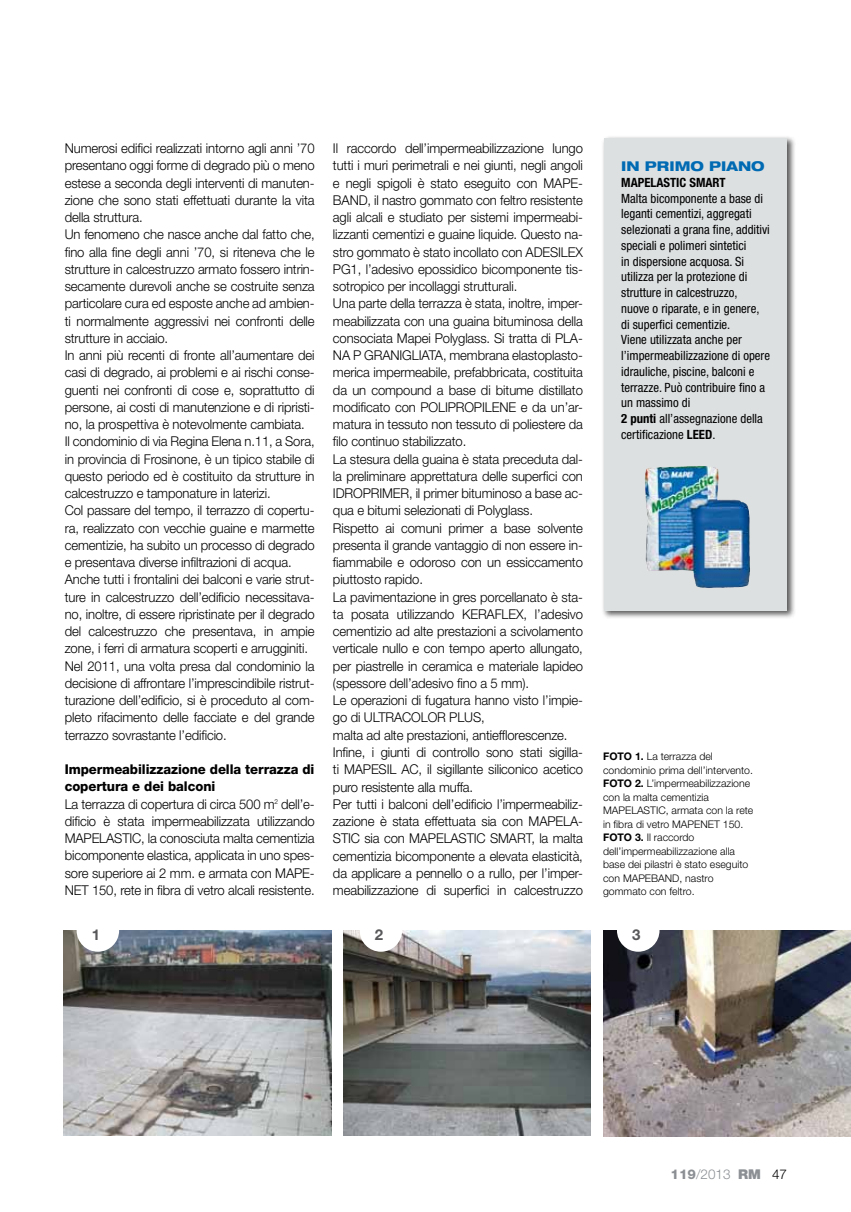
<style>
.page{position:relative;width:851px;height:1212px;background:#fff}
.page>*{position:absolute;margin:0;border:0;box-sizing:border-box;transform-origin:0 0}
.t1{font:700 15px "Helvetica Neue LT Std";color:#58585a}
.t2{font:300 13.5px/17.2px "Helvetica Neue LT Std";letter-spacing:-.01em;color:#000}
.t3{font:300 13.5px "Helvetica Neue LT Std";color:#8c9094}
.t4{font:800 expanded 13.5px "Helvetica Neue LT Std";color:#006ab3}
.t5{font:condensed 12.75px/15.8px "Helvetica Neue LT Std";color:#000}
.t6{font:700 condensed 12.75px "Helvetica Neue LT Std";color:#000}
.t7{font:300 10.5px/13.5px "Helvetica Neue LT Std";color:#000}
.s1{font-weight:800}
.s2{font-weight:700}
.s3{font-weight:900}
.s4{color:#000}
</style>
<div class="page">
<img style="left:64px;top:930px;width:267px;height:205px">
<img style="left:344px;top:930px;width:246px;height:205px">
<img style="left:603px;top:930px;width:247px;height:206px">
<div style="left:77px;top:909px;width:42px;height:43px;background:#fff;border-radius:50%"></div>
<div style="left:359px;top:909px;width:43px;height:43px;background:#fff;border-radius:50%"></div>
<div style="left:617px;top:909px;width:42px;height:43px;background:#fff;border-radius:50%"></div>
<div style="left:601px;top:135px;width:194px;height:484px;background:#000;opacity:.65"></div>
<div style="left:604px;top:138px;width:183px;height:472px;background:#dde0e1"></div>
<img style="left:644px;top:466px;width:81px;height:122px">
<p class="t2" style="left:65px;top:139px;width:251px">Numerosi edifici realizzati intorno agli anni ’70 presentano oggi forme di degrado più o meno estese a seconda degli interventi di manuten&shy;zione che sono stati effettuati durante la vita della struttura.<br>Un fenomeno che nasce anche dal fatto che, fino alla fine degli anni ’70, si riteneva che le strutture in calcestruzzo armato fossero intrin&shy;secamente durevoli anche se costruite senza particolare cura ed esposte anche ad ambien&shy;ti normalmente aggressivi nei confronti delle strutture in acciaio.<br>In anni più recenti di fronte all’aumentare dei casi di degrado, ai problemi e ai rischi conse&shy;guenti nei confronti di cose e, soprattutto di persone, ai costi di manutenzione e di ripristi&shy;no, la prospettiva è notevolmente cambiata.<br>Il condominio di via Regina Elena n.11, a Sora, in provincia di Frosinone, è un tipico stabile di questo periodo ed è costituito da strutture in calcestruzzo e tamponature in laterizi.<br>Col passare del tempo, il terrazzo di copertu&shy;ra, realizzato con vecchie guaine e marmette cementizie, ha subito un processo di degrado e presentava diverse infiltrazioni di acqua.<br>Anche tutti i frontalini dei balconi e varie strut&shy;ture in calcestruzzo dell’edificio necessitava&shy;no, inoltre, di essere ripristinate per il degrado del calcestruzzo che presentava, in ampie zone, i ferri di armatura scoperti e arrugginiti.<br>Nel 2011, una volta presa dal condominio la decisione di affrontare l’imprescindibile ristrut&shy;turazione dell’edificio, si è proceduto al com&shy;pleto rifacimento delle facciate e del grande terrazzo sovrastante l’edificio.</p>
<p class="t2" style="left:65px;top:760px;width:251px"><span class="s1">Impermeabilizzazione della terrazza di copertura e dei balconi<br></span>La terrazza di copertura di circa 500 m<sup>2</sup> dell’e&shy;dificio è stata impermeabilizzata utilizzando MAPELASTIC, la conosciuta malta cementizia bicomponente elastica, applicata in uno spes&shy;sore superiore ai 2 mm. e armata con MAPE-NET 150, rete in fibra di vetro alcali resistente.</p>
<p class="t2" style="left:333px;top:139px;width:251px">Il raccordo dell’impermeabilizzazione lungo tutti i muri perimetrali e nei giunti, negli angoli e negli spigoli è stato eseguito con MAPE-BAND, il nastro gommato con feltro resistente agli alcali e studiato per sistemi impermeabi&shy;lizzanti cementizi e guaine liquide. Questo na&shy;stro gommato è stato incollato con ADESILEX PG1, l’adesivo epossidico bicomponente tis&shy;sotropico per incollaggi strutturali.<br>Una parte della terrazza è stata, inoltre, imper&shy;meabilizzata con una guaina bituminosa della consociata Mapei Polyglass. Si tratta di PLA-NA P GRANIGLIATA, membrana elastoplasto&shy;merica impermeabile, prefabbricata, costituita da un compound a base di bitume distillato modificato con POLIPROPILENE e da un’ar&shy;matura in tessuto non tessuto di poliestere da filo continuo stabilizzato.<br>La stesura della guaina è stata preceduta dal&shy;la preliminare apprettatura delle superfici con IDROPRIMER, il primer bituminoso a base ac&shy;qua e bitumi selezionati di Polyglass.<br>Rispetto ai comuni primer a base solvente presenta il grande vantaggio di non essere in&shy;fiammabile e odoroso con un essiccamento piuttosto rapido.<br>La pavimentazione in gres porcellanato è sta&shy;ta posata utilizzando KERAFLEX, l’adesivo cementizio ad alte prestazioni a scivolamento verticale nullo e con tempo aperto allungato, per piastrelle in ceramica e materiale lapideo (spessore dell’adesivo fino a 5 mm).<br>Le operazioni di fugatura hanno visto l’impie&shy;go di ULTRACOLOR PLUS,<br>malta ad alte prestazioni, antiefflorescenze.<br>Infine, i giunti di controllo sono stati sigilla&shy;ti MAPESIL AC, il sigillante siliconico acetico puro resistente alla muffa.<br>Per tutti i balconi dell’edificio l’impermeabiliz&shy;zazione è stata effettuata sia con MAPELA-STIC sia con MAPELASTIC SMART, la malta cementizia bicomponente a elevata elasticità, da applicare a pennello o a rullo, per l’imper&shy;meabilizzazione di superfici in calcestruzzo</p>
<p class="t4" style="left:621px;top:158px;width:145px">IN PRIMO PIANO</p>
<p class="t6" style="left:621px;top:175px;width:106px">MAPELASTIC SMART</p>
<p class="t5" style="left:621px;top:190px;width:150px">Malta bicomponente a base di leganti cementizi, aggregati selezionati a grana fine, additivi speciali e polimeri sintetici<br>in dispersione acquosa. Si utilizza per la protezione di strutture in calcestruzzo,<br>nuove o riparate, e in genere, di superfici cementizie.<br>Viene utilizzata anche per l’impermeabilizzazione di opere idrauliche, piscine, balconi e terrazze. Può contribuire fino a un massimo di<br><span class="s2">2 PUNTI</span> all’assegnazione della certificazione <span class="s2">LEED</span>.</p>
<p class="t7" style="left:603px;top:749px;width:151px"><span class="s2">FOTO 1.</span> La terrazza del condominio prima dell’intervento.<br><span class="s2">FOTO 2.</span> L’impermeabilizzazione con la malta cementizia<br>Mapelastic</p>
<p class="t7" style="left:603px;top:803px;width:152px;text-indent:63px">, armata con la rete in fibra di vetro Mapenet</p>
<p class="t7" style="left:722px;top:817px;width:22px">150.</p>
<p class="t7" style="left:603px;top:830px;width:147px"><span class="s2">FOTO 3.</span> Il raccordo dell’impermeabilizzazione alla base dei pilastri è stato eseguito con Mapeband</p>
<p class="t7" style="left:603px;top:871px;width:112px;text-indent:76px">, nastro gommato con feltro.</p>
<p class="t1" style="left:92px;top:926px;width:10px">1</p>
<p class="t1" style="left:375px;top:926px;width:10px">2</p>
<p class="t1" style="left:632px;top:926px;width:10px">3</p>
<p class="t3" style="left:670px;top:1165px;width:118px"><span class="s1">119</span>/2013 <span class="s3">RM</span> <span class="s4">47</span></p>
</div>
